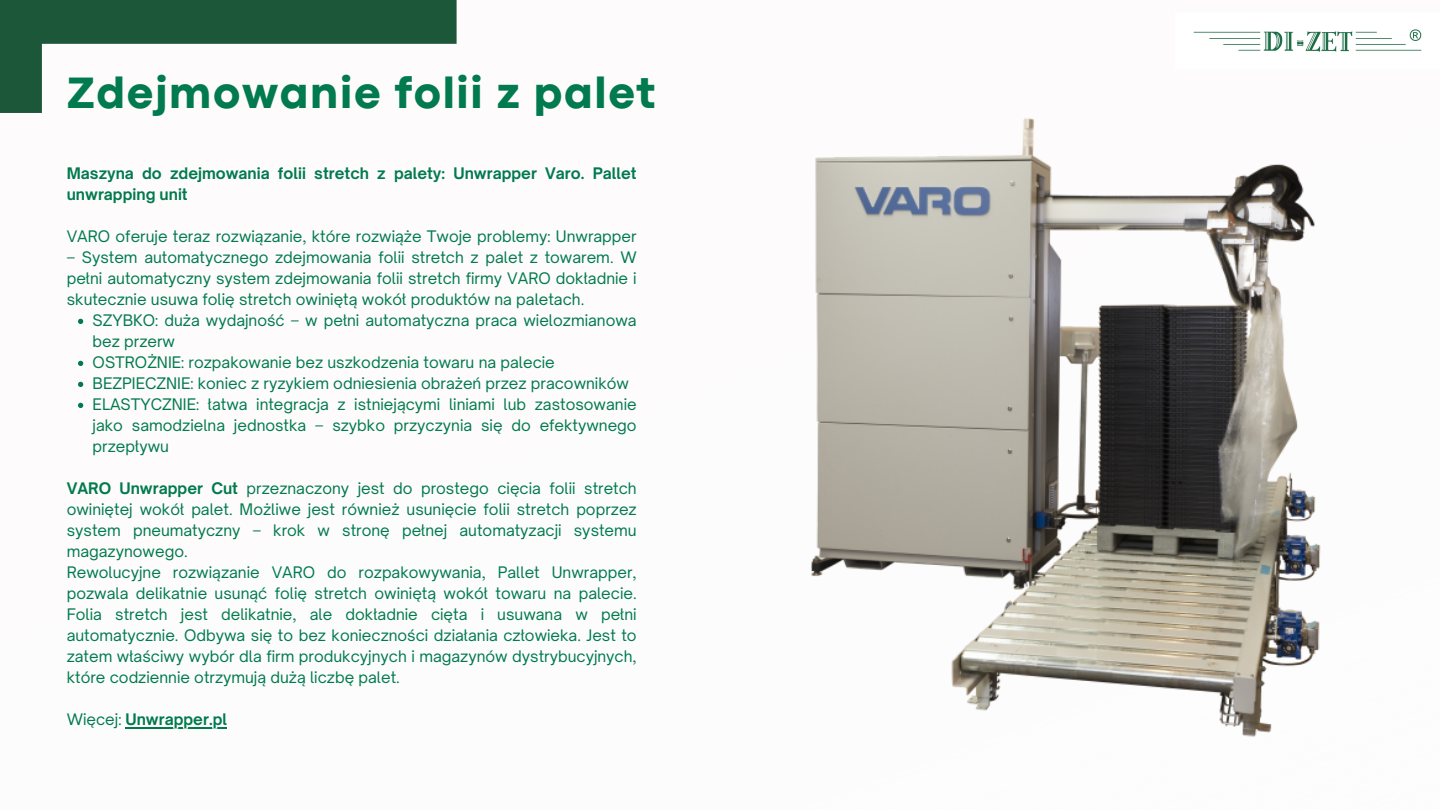
<style>
.page{position:relative;width:1440px;height:810px;background:#fff}
.page>*{position:absolute;margin:0;border:0;box-sizing:border-box;transform-origin:0 0}
.t1{font:800 45.8px "Codec Pro";letter-spacing:.035em;color:#007a4e}
.t2{font:15.2px/21px "Open Sauce One";color:#007a4e}
.t3{font:700 15.2px/21px "Open Sauce One";color:#007a4e}
.s1{font-weight:700}
.s2{font-weight:400}
</style>
<div class="page">
<svg style="left:0;top:0;width:457px;height:113px"></svg>
<img style="left:811px;top:29px;width:611px;height:708px">
<svg style="left:78px;top:319px;width:5px;height:5px"></svg>
<svg style="left:78px;top:361px;width:5px;height:5px"></svg>
<svg style="left:78px;top:382px;width:5px;height:5px"></svg>
<svg style="left:78px;top:403px;width:5px;height:5px"></svg>
<hr style="left:126px;top:727px;width:101px;height:1px;background:#007a4e">
<h1 class="t1" style="left:67px;top:77px;width:590px">Zdejmowanie folii z palet</h1>
<p class="t3" style="left:67px;top:163px;width:571px">Maszyna do zdejmowania folii stretch z palety: Unwrapper Varo. Pallet unwrapping unit</p>
<p class="t2" style="left:67px;top:226px;width:571px">VARO oferuje teraz rozwiązanie, które rozwiąże Twoje problemy: Unwrapper</p>
<p class="t2" style="left:67px;top:247px;width:571px;text-align:justify">– System automatycznego zdejmowania folii stretch z palet z towarem. W pełni automatyczny system zdejmowania folii stretch firmy VARO dokładnie i skutecznie usuwa folię stretch owiniętą wokół produktów na paletach.</p>
<p class="t2" style="left:93px;top:310px;width:546px">SZYBKO: duża wydajność – w pełni automatyczna praca wielozmianowa bez przerw<br>OSTROŻNIE: rozpakowanie bez uszkodzenia towaru na palecie BEZPIECZNIE: koniec z ryzykiem odniesienia obrażeń przez pracowników ELASTYCZNIE: łatwa integracja z istniejącymi liniami lub zastosowanie jako samodzielna jednostka – szybko przyczynia się do efektywnego przepływu</p>
<p class="t2" style="left:67px;top:478px;width:571px"><span class="s1">VARO Unwrapper Cut</span> przeznaczony jest do prostego cięcia folii stretch owiniętej wokół palet. Możliwe jest również usunięcie folii stretch poprzez system pneumatyczny – krok w stronę pełnej automatyzacji systemu magazynowego.<br>Rewolucyjne rozwiązanie VARO do rozpakowywania, Pallet Unwrapper, pozwala delikatnie usunąć folię stretch owiniętą wokół towaru na palecie.<br>Folia stretch jest delikatnie, ale dokładnie cięta i usuwana w pełni automatycznie. Odbywa się to bez konieczności działania człowieka. Jest to zatem właściwy wybór dla firm produkcyjnych i magazynów dystrybucyjnych, które codziennie otrzymują dużą liczbę palet.</p>
<p class="t3" style="left:67px;top:709px;width:162px"><span class="s2">Więcej:</span> Unwrapper.pl</p>
</div>
